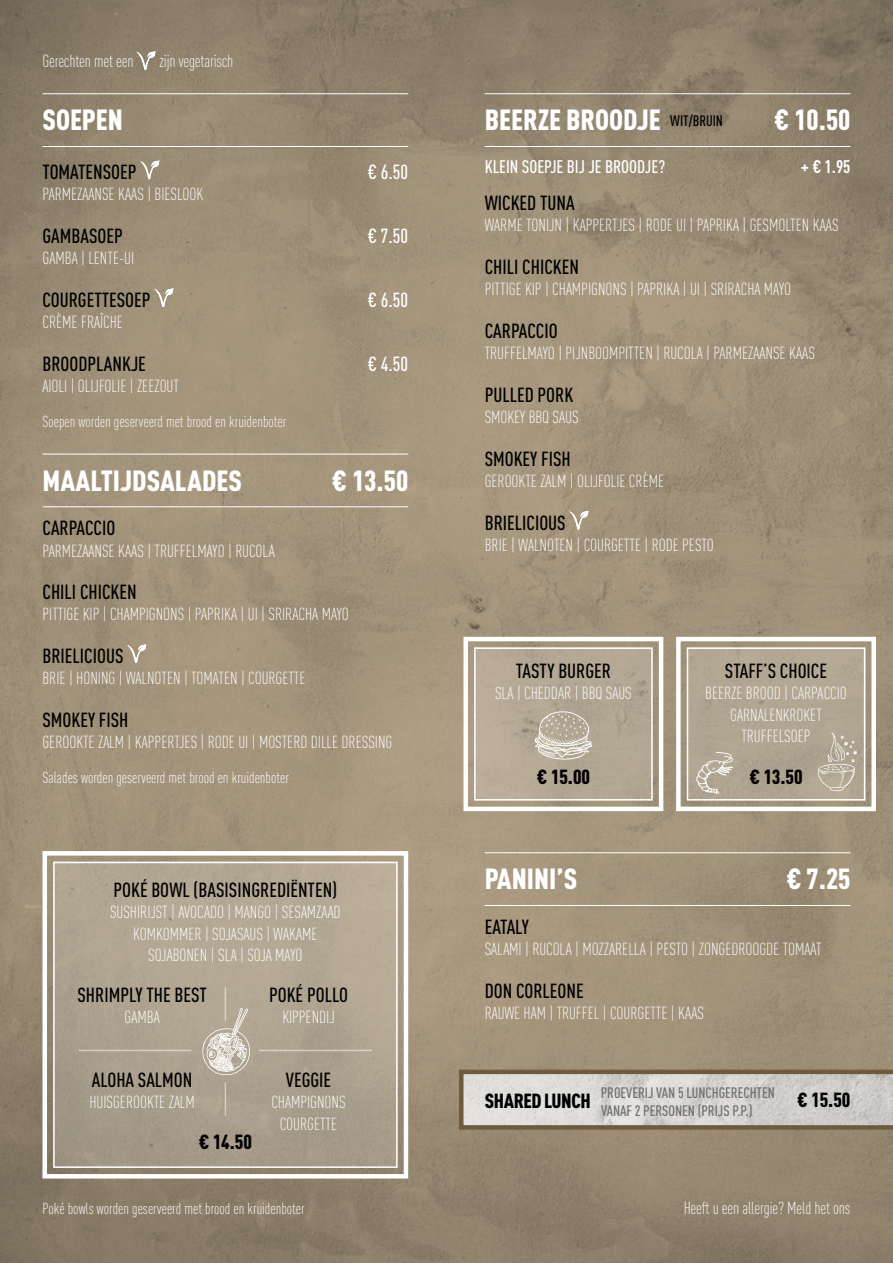
<style>
.page{position:relative;width:893px;height:1263px;background:#fff}
.page>*{position:absolute;margin:0;border:0;box-sizing:border-box;transform-origin:0 0}
.t1{font:900 28.8px "DIN Cond";color:#fff}
.t2{font:500 20.1px "DIN Cond";color:#000}
.t3{font:900 20.1px "DIN Cond";letter-spacing:-.02em;color:#000}
.t4{font:500 20.1px "DIN Cond";color:#fff}
.t5{font:500 18px "DIN Cond";color:#fff}
.t6{font:700 18px "DIN Cond";color:#fff}
.t7{font:300 17.25px/21.3px "DIN Cond";color:#fff;text-align:center}
.t8{font:300 15.75px "DIN Cond";color:#fff}
.t9{font:500 15px/18px "DIN Cond";color:#706f6f}
.t10{font:500 15px "DIN Cond";color:#000}
</style>
<div class="page">
<img style="left:0;top:0;width:893px;height:1263px">
<div style="left:53px;top:862px;width:345px;height:306px;background:linear-gradient(to right,#aa9f8d,#b2a693)"></div>
<div style="left:43px;top:851px;width:365px;height:327px;border:4px solid #fff"></div>
<div style="left:53px;top:862px;width:345px;height:306px;border:2px solid #fff"></div>
<hr style="left:79px;top:1050px;width:112px;height:1px;background:#fff">
<hr style="left:259px;top:1050px;width:113px;height:1px;background:#fff">
<svg style="left:457px;top:1068px;width:436px;height:63px"></svg>
<svg style="left:140px;top:161px;width:19px;height:18px"></svg>
<svg style="left:154px;top:288px;width:19px;height:19px"></svg>
<svg style="left:127px;top:644px;width:19px;height:19px"></svg>
<svg style="left:569px;top:511px;width:20px;height:18px"></svg>
<hr style="left:43px;top:146px;width:365px;height:1px;background:#fff">
<hr style="left:43px;top:93px;width:365px;height:1px;background:#fff">
<hr style="left:43px;top:506px;width:365px;height:1px;background:#fff">
<hr style="left:43px;top:454px;width:365px;height:1px;background:#fff">
<hr style="left:485px;top:905px;width:365px;height:1px;background:#fff">
<hr style="left:485px;top:852px;width:365px;height:1px;background:#fff">
<hr style="left:485px;top:146px;width:365px;height:1px;background:#fff">
<hr style="left:485px;top:93px;width:365px;height:1px;background:#fff">
<svg style="left:136px;top:51px;width:20px;height:19px"></svg>
<div style="left:474px;top:647px;width:179px;height:153px;background:#b4a894"></div>
<div style="left:463px;top:637px;width:200px;height:174px;border:4px solid #fff"></div>
<div style="left:474px;top:647px;width:179px;height:153px;border:2px solid #fff"></div>
<div style="left:687px;top:647px;width:178px;height:153px;background:#b1a593"></div>
<div style="left:676px;top:637px;width:200px;height:174px;border:4px solid #fff"></div>
<div style="left:687px;top:647px;width:178px;height:153px;border:2px solid #fff"></div>
<svg style="left:818px;top:732px;width:39px;height:59px"></svg>
<svg style="left:202px;top:1008px;width:48px;height:67px"></svg>
<svg style="left:696px;top:752px;width:37px;height:43px"></svg>
<hr style="left:225px;top:987px;width:1px;height:33px;background:#fff">
<hr style="left:225px;top:1082px;width:1px;height:33px;background:#fff">
<svg style="left:534px;top:711px;width:59px;height:49px"></svg>
<p class="t7" style="left:43px;top:50px;width:93px">Gerechten met een</p>
<p class="t7" style="left:160px;top:50px;width:75px">zijn vegetarisch</p>
<h1 class="t1" style="left:43px;top:102px;width:82px">SOEPEN</h1>
<p class="t2" style="left:43px;top:160px;width:96px">TOMATENSOEP</p>
<p class="t4" style="left:367px;top:160px;width:42px">€ 6.50</p>
<p class="t7" style="left:43px;top:184px;width:162px">PARMEZAANSE KAAS | BIESLOOK</p>
<p class="t2" style="left:43px;top:224px;width:82px">GAMBASOEP</p>
<p class="t4" style="left:367px;top:224px;width:42px">€ 7.50</p>
<p class="t7" style="left:43px;top:248px;width:93px">GAMBA | LENTE-UI</p>
<p class="t2" style="left:43px;top:288px;width:110px">COURGETTESOEP</p>
<p class="t4" style="left:367px;top:288px;width:42px">€ 6.50</p>
<p class="t7" style="left:43px;top:312px;width:82px">CRÈME FRAÎCHE</p>
<p class="t2" style="left:43px;top:352px;width:105px">BROODPLANKJE</p>
<p class="t4" style="left:367px;top:352px;width:42px">€ 4.50</p>
<p class="t7" style="left:43px;top:375px;width:138px">AIOLI | OLIJFOLIE | ZEEZOUT</p>
<p class="t8" style="left:43px;top:413px;width:245px">Soepen worden geserveerd met brood en kruidenboter</p>
<h1 class="t1" style="left:43px;top:462px;width:201px">MAALTIJDSALADES</h1>
<h1 class="t1" style="left:332px;top:462px;width:78px">€ 13.50</h1>
<p class="t2" style="left:43px;top:516px;width:74px">CARPACCIO</p>
<p class="t7" style="left:43px;top:540px;width:234px">PARMEZAANSE KAAS | TRUFFELMAYO | RUCOLA</p>
<p class="t2" style="left:43px;top:580px;width:96px">CHILI CHICKEN</p>
<p class="t7" style="left:43px;top:604px;width:308px">PITTIGE KIP | CHAMPIGNONS | PAPRIKA | UI | SRIRACHA MAYO</p>
<p class="t2" style="left:43px;top:644px;width:82px">BRIELICIOUS</p>
<p class="t7" style="left:43px;top:667px;width:265px">BRIE | HONING | WALNOTEN | TOMATEN | COURGETTE</p>
<p class="t2" style="left:43px;top:708px;width:88px">SMOKEY FISH</p>
<p class="t7" style="left:43px;top:731px;width:351px">GEROOKTE ZALM | KAPPERTJES | RODE UI | MOSTERD DILLE DRESSING</p>
<p class="t8" style="left:43px;top:769px;width:248px">Salades worden geserveerd met brood en kruidenboter</p>
<p class="t2" style="left:113px;top:878px;width:225px">POKÉ BOWL (BASISINGREDIËNTEN)</p>
<p class="t7" style="left:110px;top:902px;width:232px">SUSHIRIJST | AVOCADO | MANGO | SESAMZAAD<br>KOMKOMMER | SOJASAUS | WAKAME<br>SOJABONEN | SLA | SOJA MAYO</p>
<p class="t2" style="left:78px;top:983px;width:131px">SHRIMPLY THE BEST</p>
<p class="t7" style="left:125px;top:1006px;width:37px">GAMBA</p>
<p class="t2" style="left:269px;top:983px;width:80px">POKÉ POLLO</p>
<p class="t7" style="left:282px;top:1006px;width:54px">KIPPENDIJ</p>
<p class="t2" style="left:92px;top:1068px;width:102px">ALOHA SALMON</p>
<p class="t7" style="left:90px;top:1091px;width:107px">HUISGEROOKTE ZALM</p>
<p class="t3" style="left:199px;top:1130px;width:55px">€ 14.50</p>
<p class="t2" style="left:286px;top:1068px;width:47px">VEGGIE</p>
<p class="t7" style="left:271px;top:1091px;width:76px">CHAMPIGNONS<br>COURGETTE</p>
<p class="t8" style="left:43px;top:1200px;width:264px">Poké bowls worden geserveerd met brood en kruidenboter</p>
<h1 class="t1" style="left:485px;top:102px;width:178px">BEERZE BROODJE</h1>
<h1 class="t1" style="left:774px;top:102px;width:78px">€ 10.50</h1>
<p class="t10" style="left:670px;top:112px;width:54px">WIT/BRUIN</p>
<p class="t5" style="left:485px;top:156px;width:182px">KLEIN SOEPJE BIJ JE BROODJE?</p>
<p class="t6" style="left:801px;top:156px;width:51px">+ € 1.95</p>
<p class="t2" style="left:485px;top:191px;width:91px">WICKED TUNA</p>
<p class="t7" style="left:485px;top:215px;width:355px">WARME TONIJN | KAPPERTJES | RODE UI | PAPRIKA | GESMOLTEN KAAS</p>
<p class="t2" style="left:485px;top:255px;width:96px">CHILI CHICKEN</p>
<p class="t7" style="left:485px;top:278px;width:308px">PITTIGE KIP | CHAMPIGNONS | PAPRIKA | UI | SRIRACHA MAYO</p>
<p class="t2" style="left:485px;top:319px;width:74px">CARPACCIO</p>
<p class="t7" style="left:485px;top:342px;width:332px">TRUFFELMAYO | PIJNBOOMPITTEN | RUCOLA | PARMEZAANSE KAAS</p>
<p class="t2" style="left:485px;top:383px;width:90px">PULLED PORK</p>
<p class="t7" style="left:485px;top:406px;width:95px">SMOKEY BBQ SAUS</p>
<p class="t2" style="left:485px;top:446px;width:88px">SMOKEY FISH</p>
<p class="t7" style="left:485px;top:470px;width:181px">GEROOKTE ZALM | OLIJFOLIE CRÈME</p>
<p class="t2" style="left:485px;top:510px;width:82px">BRIELICIOUS</p>
<p class="t7" style="left:485px;top:534px;width:231px">BRIE | WALNOTEN | COURGETTE | RODE PESTO</p>
<p class="t2" style="left:516px;top:659px;width:97px">TASTY BURGER</p>
<p class="t7" style="left:495px;top:682px;width:138px">SLA | CHEDDAR | BBQ SAUS</p>
<p class="t3" style="left:537px;top:765px;width:55px">€ 15.00</p>
<p class="t2" style="left:725px;top:659px;width:104px">STAFF’S CHOICE</p>
<p class="t7" style="left:705px;top:682px;width:143px">BEERZE BROOD | CARPACCIO<br>GARNALENKROKET<br>TRUFFELSOEP</p>
<p class="t3" style="left:749px;top:765px;width:55px">€ 13.50</p>
<h1 class="t1" style="left:485px;top:861px;width:94px">PANINI’S</h1>
<h1 class="t1" style="left:786px;top:861px;width:66px">€ 7.25</h1>
<p class="t2" style="left:485px;top:915px;width:46px">EATALY</p>
<p class="t7" style="left:485px;top:938px;width:338px">SALAMI | RUCOLA | MOZZARELLA | PESTO | ZONGEDROOGDE TOMAAT</p>
<p class="t2" style="left:485px;top:979px;width:100px">DON CORLEONE</p>
<p class="t7" style="left:485px;top:1002px;width:221px">RAUWE HAM | TRUFFEL | COURGETTE | KAAS</p>
<p class="t3" style="left:485px;top:1088px;width:108px">SHARED LUNCH</p>
<p class="t9" style="left:601px;top:1083px;width:176px">PROEVERIJ VAN 5 LUNCHGERECHTEN<br>VANAF 2 PERSONEN (PRIJS P.P.)</p>
<p class="t3" style="left:797px;top:1087px;width:55px">€ 15.50</p>
<p class="t7" style="left:684px;top:1197px;width:168px">Heeft u een allergie? Meld het ons</p>
</div>
